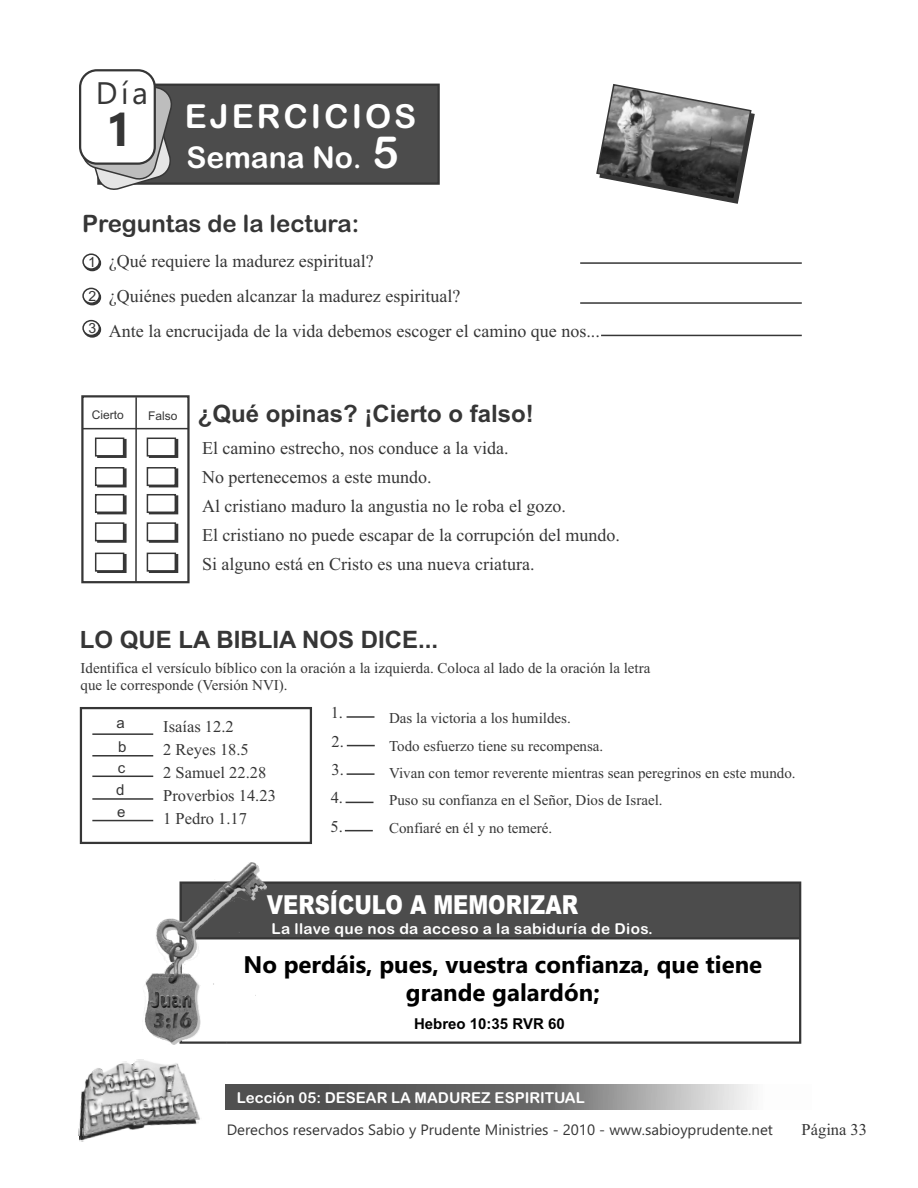
<style>
.page{position:relative;width:918px;height:1188px;background:#fff}
.page>*{position:absolute;margin:0;border:0;box-sizing:border-box;transform-origin:0 0}
.t1{font:700 46.65px "Ebrima";color:#363636}
.t2{font:33.15px "Arial Rounded MT Bold";letter-spacing:.09em;color:#fff}
.t3{font:31.05px "Ebrima";color:#363636}
.t4{font:30px "Arial Rounded MT Bold";color:#fff}
.t5{font:900 26.25px "Arial";color:#fff;scale:.8 1}
.t6{font:700 24px/28.5px "Ebrima";color:#000;text-align:center}
.t7{font:700 24px "Arial";color:#363636}
.t8{font:24px "Arial Rounded MT Bold";color:#363636}
.t9{font:18px/29px "Times New Roman";color:#363636}
.t10{font:16.5px/28.5px "Times New Roman";color:#363636;text-align:justify}
.t11{font:15px/27.5px "Times New Roman";color:#363636}
.t12{font:15px "Ebrima";color:#363636}
.t13{font:15px "Arial Rounded MT Bold";letter-spacing:.025em;color:#fff}
.t14{font:15px "Arial Rounded MT Bold";color:#fff}
.t15{font:700 15px "Arial";color:#000}
.t16{font:15px/21.9px "Arial";color:#363636}
.t17{font:14.1px "Arial";color:#363636}
.t18{font:12px "Arial";color:#363636}
.s1{font-size:26.55px}
.s2{font-size:44.1px}
</style>
<div class="page">
<svg style="left:225px;top:1085px;width:528px;height:24px;background:#7b7b7b"></svg>
<img style="left:78px;top:1059px;width:122px;height:79px">
<svg style="left:79px;top:81px;width:361px;height:109px;background:#616161"></svg>
<div style="left:79px;top:69px;width:77px;height:96px;background:#fff;border:2px solid #363636;border-radius:17px"></div>
<svg style="left:94px;top:437px;width:33px;height:21px"></svg>
<svg style="left:146px;top:437px;width:33px;height:21px"></svg>
<svg style="left:94px;top:467px;width:33px;height:48px"></svg>
<svg style="left:146px;top:467px;width:33px;height:48px"></svg>
<svg style="left:94px;top:522px;width:33px;height:21px"></svg>
<svg style="left:146px;top:522px;width:33px;height:21px"></svg>
<svg style="left:94px;top:552px;width:33px;height:21px"></svg>
<svg style="left:146px;top:552px;width:33px;height:21px"></svg>
<hr style="left:82px;top:428px;width:106px;height:1px;background:#363636">
<div style="left:81px;top:395px;width:109px;height:188px;border:2px solid #363636"></div>
<hr style="left:135px;top:397px;width:2px;height:185px;background:#363636">
<div style="left:80px;top:707px;width:232px;height:137px;border:2px solid #363636"></div>
<hr style="left:347px;top:716px;width:27px;height:2px;background:#363636">
<hr style="left:347px;top:773px;width:28px;height:2px;background:#363636">
<svg style="left:345px;top:830px;width:28px;height:1px"></svg>
<svg style="left:347px;top:745px;width:28px;height:1px"></svg>
<svg style="left:346px;top:802px;width:28px;height:1px"></svg>
<hr style="left:92px;top:733px;width:61px;height:2px;background:#363636">
<hr style="left:92px;top:755px;width:61px;height:2px;background:#363636">
<hr style="left:92px;top:776px;width:61px;height:1px;background:#363636">
<hr style="left:92px;top:798px;width:61px;height:2px;background:#363636">
<hr style="left:92px;top:820px;width:61px;height:1px;background:#363636">
<div style="left:83px;top:255px;width:18px;height:16px;background:#363636;border:2px solid #363636;border-radius:50%"></div>
<div style="left:82px;top:253px;width:18px;height:17px;background:#fff;border:2px solid #363636;border-radius:50%"></div>
<svg style="left:83px;top:289px;width:18px;height:16px"></svg>
<div style="left:82px;top:288px;width:18px;height:16px;background:#fff;border:2px solid #363636;border-radius:50%"></div>
<div style="left:83px;top:321px;width:18px;height:17px;background:#363636;border:2px solid #363636;border-radius:50%"></div>
<div style="left:82px;top:320px;width:18px;height:16px;background:#fff;border:2px solid #363636;border-radius:50%"></div>
<hr style="left:580px;top:302px;width:222px;height:2px;background:#363636">
<hr style="left:580px;top:262px;width:222px;height:2px;background:#363636">
<hr style="left:601px;top:335px;width:201px;height:1px;background:#363636">
<svg style="left:596px;top:84px;width:159px;height:120px"></svg>
<div style="left:266px;top:884px;width:532px;height:56px;background:#4c4c4c"></div>
<div style="left:180px;top:881px;width:621px;height:163px;border:2px solid #363636"></div>
<img style="left:144px;top:862px;width:122px;height:182px">
<h3 class="t3" style="left:96px;top:82px;width:54px">Día</h3>
<h1 class="t1" style="left:105px;top:112px;width:28px">1</h1>
<h2 class="t2" style="left:185px;top:104px;width:233px">EJERCICIOS</h2>
<h3 class="t4" style="left:187px;top:146px;width:214px">Semana No<span class="s1">.</span> <span class="s2">5</span></h3>
<h3 class="t8" style="left:82px;top:214px;width:279px">Preguntas de la lectura:</h3>
<p class="t17" style="left:88px;top:256px;width:9px">1</p>
<p class="t17" style="left:88px;top:290px;width:9px">2</p>
<p class="t17" style="left:88px;top:323px;width:9px">3</p>
<p class="t9" style="left:109px;top:246px;width:492px;line-height:35px">¿Qué requiere la madurez espiritual?<br>¿Quiénes pueden alcanzar la madurez espiritual?<br>Ante la encrucijada de la vida debemos escoger el camino que nos...</p>
<p class="t18" style="left:92px;top:410px;width:34px">Cierto</p>
<p class="t18" style="left:148px;top:411px;width:31px">Falso</p>
<h3 class="t7" style="left:198px;top:404px;width:338px">¿Qué opinas? ¡Cierto o falso!</h3>
<p class="t9" style="left:202px;top:435px;width:419px">El camino estrecho, nos conduce a la vida.<br>No pertenecemos a este mundo.<br>Al cristiano maduro la angustia no le roba el gozo.<br>El cristiano no puede escapar de la corrupción del mundo.<br>Si alguno está en Cristo es una nueva criatura.</p>
<h3 class="t7" style="left:80px;top:630px;width:360px">LO QUE LA BIBLIA NOS DICE...</h3>
<p class="t11" style="left:81px;top:661px;width:571px;line-height:16.6px">Identifica el versículo bíblico con la oración a la izquierda. Coloca al lado de la oración la letra que le corresponde (Versión NVI).</p>
<p class="t16" style="left:117px;top:712px;width:12px;line-height:24.5px">a b</p>
<p class="t16" style="left:116px;top:759px;width:11px;text-align:justify">c d e</p>
<p class="t10" style="left:331px;top:700px;width:15px">1.<br>2.<br>3.<br>4.<br>5.</p>
<p class="t10" style="left:163px;top:717px;width:114px;line-height:23px;text-align:left">Isaías 12.2<br>2 Reyes 18.5<br>2 Samuel 22.28<br>Proverbios 14.23<br>1 Pedro 1.17</p>
<p class="t11" style="left:389px;top:706px;width:408px">Das la victoria a los humildes.<br>Todo esfuerzo tiene su recompensa.<br>Vivan con temor reverente mientras sean peregrinos en este mundo.<br>Puso su confianza en el Señor, Dios de Israel.<br>Confiaré en él y no temeré.</p>
<h3 class="t5" style="left:267px;top:895px;width:390px">VERSÍCULO A MEMORIZAR</h3>
<p class="t13" style="left:272px;top:923px;width:383px">La llave que nos da acceso a la sabiduría de Dios.</p>
<h3 class="t6" style="left:243px;top:953px;width:520px">No perdáis, pues, vuestra confianza, que tiene grande galardón;</h3>
<p class="t15" style="left:414px;top:1018px;width:152px">Hebreo 10:35 RVR 60</p>
<p class="t14" style="left:237px;top:1092px;width:349px">Lección 05: DESEAR LA MADUREZ ESPIRITUAL</p>
<p class="t12" style="left:227px;top:1124px;width:548px">Derechos reservados Sabio y Prudente Ministries - 2010 - www.sabioyprudente.net</p>
<p class="t10" style="left:802px;top:1116px;width:67px">Página 33</p>
</div>
